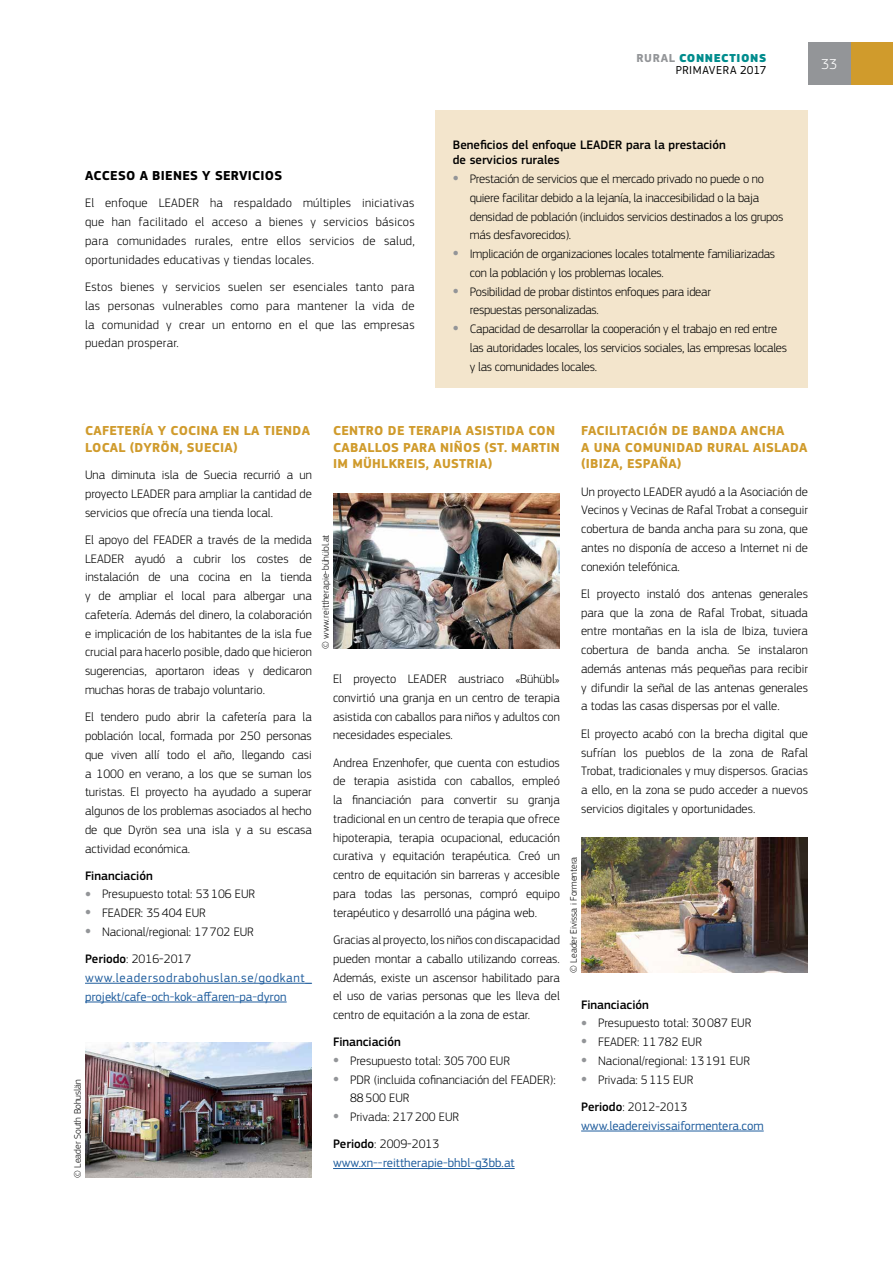
<style>
.page{position:relative;width:893px;height:1263px;background:#fff}
.page>*{position:absolute;margin:0;border:0;box-sizing:border-box;transform-origin:0 0}
.t1{font:300 15px "EC Square Sans Pro";color:#fff}
.t2{font:700 13.5px/16.5px "EC Square Sans Pro";letter-spacing:.02em;color:#d09b2c}
.t3{font:700 13.5px "EC Square Sans Pro";letter-spacing:.02em;color:#000}
.t4{font:300 12.75px/18.8px "EC Square Sans Pro";color:#000;text-align:justify}
.t5{font:300 12.75px/18.8px "EC Square Sans Pro";letter-spacing:-.02em;color:#000}
.t6{font:500 12.75px/15px "EC Square Sans Pro";color:#000}
.t7{font:12.75px/18.8px "EC Square Sans Pro";letter-spacing:.055em;color:#215e9e}
.t8{font:12.75px "EC Square Sans Pro";color:#215e9e}
.t9{font:12px/12px "EC Square Sans Pro";letter-spacing:.04em;color:#000;text-align:right}
.t10{font:300 9.75px "EC Square Sans Pro";color:#000}
.s1{font-weight:700;color:#939598}
.s2{font-weight:900;color:#008c8d}
.s3{font-weight:900;font-size:13.5px;color:#939598}
.s4{font-weight:500}
</style>
<div class="page">
<div style="left:850px;top:43px;width:43px;height:42px;background:#d09b2c"></div>
<hr style="left:85px;top:983px;width:227px;height:1px;background:#215e9e">
<hr style="left:85px;top:1002px;width:202px;height:1px;background:#215e9e">
<hr style="left:333px;top:1168px;width:182px;height:1px;background:#215e9e">
<hr style="left:581px;top:1131px;width:183px;height:1px;background:#215e9e">
<img style="left:333px;top:493px;width:227px;height:156px">
<img style="left:581px;top:837px;width:227px;height:136px">
<img style="left:85px;top:1042px;width:227px;height:136px">
<div style="left:436px;top:110px;width:372px;height:278px;background:#f3e5cc"></div>
<div style="left:808px;top:43px;width:42px;height:42px;background:#939598"></div>
<p class="t9" style="left:637px;top:52px;width:131px"><span class="s1">RURAL</span> <span class="s2">CONNECTIONS<br></span>PRIMAVERA 2017</p>
<p class="t1" style="left:821px;top:56px;width:18px">33</p>
<p class="t3" style="left:85px;top:168px;width:199px">ACCESO A BIENES Y SERVICIOS</p>
<p class="t4" style="left:85px;top:194px;width:331px">El enfoque LEADER ha respaldado múltiples iniciativas que han facilitado el acceso a bienes y servicios básicos para comunidades rurales, entre ellos servicios de salud, oportunidades educativas y tiendas locales.</p>
<p class="t4" style="left:85px;top:277px;width:331px">Estos bienes y servicios suelen ser esenciales tanto para las personas vulnerables como para mantener la vida de la comunidad y crear un entorno en el que las empresas puedan prosperar.</p>
<p class="t6" style="left:453px;top:138px;width:274px">Beneficios del enfoque LEADER para la prestación de servicios rurales</p>
<p class="t5" style="left:470px;top:169px;width:315px;text-indent:-17px"><span class="s3">•</span> Prestación de servicios que el mercado privado no puede o no quiere facilitar debido a la lejanía, la inaccesibilidad o la baja densidad de población (incluidos servicios destinados a los grupos más desfavorecidos).</p>
<p class="t5" style="left:470px;top:244px;width:307px;text-indent:-17px"><span class="s3">•</span> Implicación de organizaciones locales totalmente familiarizadas con la población y los problemas locales.</p>
<p class="t5" style="left:470px;top:282px;width:243px;text-indent:-17px"><span class="s3">•</span> Posibilidad de probar distintos enfoques para idear respuestas personalizadas.</p>
<p class="t5" style="left:470px;top:319px;width:319px;text-indent:-17px"><span class="s3">•</span> Capacidad de desarrollar la cooperación y el trabajo en red entre las autoridades locales, los servicios sociales, las empresas locales y las comunidades locales.</p>
<p class="t2" style="left:85px;top:423px;width:226px">CAFETERÍA Y COCINA EN LA TIENDA<br>LOCAL (DYRÖN, SUECIA)</p>
<p class="t4" style="left:85px;top:465px;width:228px">Una diminuta isla de Suecia recurrió a un proyecto LEADER para ampliar la cantidad de servicios que ofrecía una tienda local.</p>
<p class="t4" style="left:85px;top:530px;width:228px">El apoyo del FEADER a través de la medida LEADER ayudó a cubrir los costes de instalación de una cocina en la tienda y de ampliar el local para albergar una cafetería. Además del dinero, la colaboración e implicación de los habitantes de la isla fue crucial para hacerlo posible, dado que hicieron sugerencias, aportaron ideas y dedicaron muchas horas de trabajo voluntario.</p>
<p class="t4" style="left:85px;top:707px;width:228px">El tendero pudo abrir la cafetería para la población local, formada por 250 personas que viven allí todo el año, llegando casi a 1000 en verano, a los que se suman los turistas. El proyecto ha ayudado a superar algunos de los problemas asociados al hecho de que Dyrön sea una isla y a su escasa actividad económica.</p>
<p class="t6" style="left:85px;top:868px;width:69px">Financiación</p>
<p class="t4" style="left:85px;top:885px;width:172px"><span class="s3">•</span> Presupuesto total: 53106 EUR</p>
<p class="t4" style="left:85px;top:903px;width:122px"><span class="s3">•</span> FEADER: 35404 EUR</p>
<p class="t4" style="left:85px;top:918px;width:170px;line-height:27.3px"><span class="s3">•</span> Nacional/regional: 17702 EUR<br><span class="s4">Periodo</span>: 2016-2017</p>
<p class="t7" style="left:85px;top:968px;width:228px">www.leadersodrabohuslan.se/godkant_ projekt/cafe-och-kok-affaren-pa-dyron</p>
<p class="t10" style="left:72px;top:1178px;width:100px;rotate:-90deg">© Leader South Bohuslän</p>
<p class="t2" style="left:333px;top:423px;width:228px">CENTRO DE TERAPIA ASISTIDA CON<br>CABALLOS PARA NIÑOS (ST. MARTIN<br>IM MÜHLKREIS, AUSTRIA)</p>
<p class="t10" style="left:320px;top:649px;width:116px;rotate:-90deg">© www.reittherapie-bühübl.at</p>
<p class="t4" style="left:333px;top:669px;width:228px">El proyecto LEADER austriaco «Bühübl» convirtió una granja en un centro de terapia asistida con caballos para niños y adultos con necesidades especiales.</p>
<p class="t4" style="left:333px;top:753px;width:228px">Andrea Enzenhofer, que cuenta con estudios de terapia asistida con caballos, empleó la financiación para convertir su granja tradicional en un centro de terapia que ofrece hipoterapia, terapia ocupacional, educación curativa y equitación terapéutica. Creó un centro de equitación sin barreras y accesible para todas las personas, compró equipo terapéutico y desarrolló una página web.</p>
<p class="t4" style="left:333px;top:930px;width:228px">Gracias al proyecto, los niños con discapacidad pueden montar a caballo utilizando correas.<br>Además, existe un ascensor habilitado para el uso de varias personas que les lleva del centro de equitación a la zona de estar.</p>
<p class="t6" style="left:333px;top:1035px;width:69px">Financiación</p>
<p class="t4" style="left:333px;top:1051px;width:178px"><span class="s3">•</span> Presupuesto total: 305700 EUR</p>
<p class="t4" style="left:350px;top:1070px;width:207px;text-indent:-17px"><span class="s3">•</span> PDR (incluida cofinanciación del FEADER):<br>88500 EUR</p>
<p class="t4" style="left:333px;top:1103px;width:128px;line-height:27.3px"><span class="s3">•</span> Privada: 217200 EUR<br><span class="s4">Periodo</span>: 2009-2013</p>
<p class="t8" style="left:333px;top:1155px;width:183px">www.xn--reittherapie-bhbl-g3bb.at</p>
<p class="t2" style="left:581px;top:423px;width:228px">FACILITACIÓN DE BANDA ANCHA<br>A UNA COMUNIDAD RURAL AISLADA (IBIZA, ESPAÑA)</p>
<p class="t4" style="left:581px;top:482px;width:228px">Un proyecto LEADER ayudó a la Asociación de Vecinos y Vecinas de Rafal Trobat a conseguir cobertura de banda ancha para su zona, que antes no disponía de acceso a Internet ni de conexión telefónica.</p>
<p class="t4" style="left:581px;top:584px;width:228px">El proyecto instaló dos antenas generales para que la zona de Rafal Trobat, situada entre montañas en la isla de Ibiza, tuviera cobertura de banda ancha. Se instalaron además antenas más pequeñas para recibir y difundir la señal de las antenas generales a todas las casas dispersas por el valle.</p>
<p class="t4" style="left:581px;top:724px;width:228px">El proyecto acabó con la brecha digital que sufrían los pueblos de la zona de Rafal Trobat, tradicionales y muy dispersos. Gracias a ello, en la zona se pudo acceder a nuevos servicios digitales y oportunidades.</p>
<p class="t10" style="left:568px;top:973px;width:118px;rotate:-90deg">© Leader Eivissa i Formentera</p>
<p class="t6" style="left:581px;top:997px;width:69px">Financiación</p>
<p class="t4" style="left:581px;top:1014px;width:172px"><span class="s3">•</span> Presupuesto total: 30087 EUR</p>
<p class="t4" style="left:581px;top:1032px;width:122px"><span class="s3">•</span> FEADER: 11782 EUR</p>
<p class="t4" style="left:581px;top:1051px;width:170px"><span class="s3">•</span> Nacional/regional: 13191 EUR</p>
<p class="t4" style="left:581px;top:1066px;width:114px;line-height:27.3px"><span class="s3">•</span> Privada: 5115 EUR<br><span class="s4">Periodo</span>: 2012-2013</p>
<p class="t8" style="left:581px;top:1118px;width:184px">www.leadereivissaiformentera.com</p>
</div>
